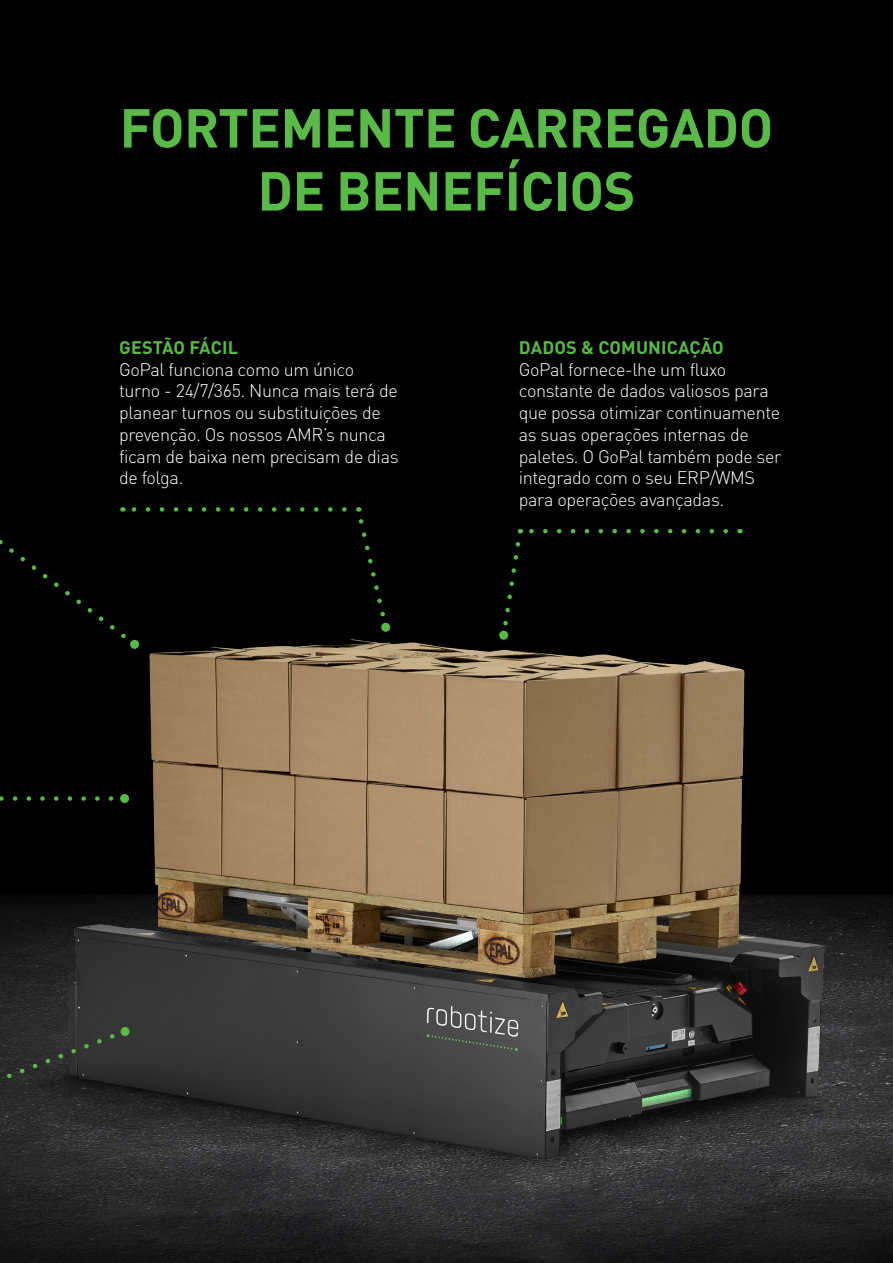
<style>
.page{position:relative;width:893px;height:1263px;background:#fff}
.page>*{position:absolute;margin:0;border:0;box-sizing:border-box;transform-origin:0 0}
.Overskrift_24_29_pt{font:700 54px/63px "DIN Pro";letter-spacing:-.01em;color:#59ba47;text-align:center}
.Brødtekst_12_14_5_pt{font:300 18px/21.8px "DIN Pro";letter-spacing:-.02em;color:#fff}
.Mellemrubrik_12_14_5_pt{font:700 18px "DIN Pro";letter-spacing:.01em;color:#59ba47}
</style>
<div class="page">
<img style="left:0;top:0;width:893px;height:1263px">
<img style="left:0;top:606px;width:878px;height:592px">
<div style="left:354px;top:507px;width:34px;height:112px;background:#000"></div>
<div style="left:381px;top:623px;width:9px;height:9px;background:#59ba47;border-radius:50%"></div>
<svg style="left:527px;top:529px;width:199px;height:4px"></svg>
<svg style="left:500px;top:539px;width:23px;height:98px;background:#040903"></svg>
<div style="left:499px;top:631px;width:9px;height:9px;background:#59ba47;border-radius:50%"></div>
<svg style="left:0;top:796px;width:111px;height:5px"></svg>
<div style="left:120px;top:794px;width:9px;height:9px;background:#59ba47;border-radius:50%"></div>
<svg style="left:0;top:1030px;width:118px;height:68px;background:#2c2d2c"></svg>
<div style="left:121px;top:1027px;width:9px;height:9px;background:#59ba47;border-radius:50%"></div>
<div style="left:0;top:507px;width:344px;height:140px;background:#000"></div>
<div style="left:130px;top:640px;width:9px;height:9px;background:#59ba47;border-radius:50%"></div>
<p class="Overskrift_24_29_pt" style="left:120px;top:90px;width:655px">FORTEMENTE CARREGADO<br>DE BENEFÍCIOS</p>
<p class="Mellemrubrik_12_14_5_pt" style="left:119px;top:332px;width:120px">GESTÃO FÁCIL</p>
<p class="Brødtekst_12_14_5_pt" style="left:119px;top:357px;width:281px">GoPal funciona como um único turno - 24/7/365. Nunca mais terá de planear turnos ou substituições de prevenção. Os nossos AMR’s nunca ficam de baixa nem precisam de dias de folga.</p>
<p class="Mellemrubrik_12_14_5_pt" style="left:519px;top:332px;width:206px">DADOS &amp; COMUNICAÇÃO</p>
<p class="Brødtekst_12_14_5_pt" style="left:519px;top:357px;width:264px">GoPal fornece-lhe um fluxo constante de dados valiosos para que possa otimizar continuamente as suas operações internas de paletes. O GoPal também pode ser integrado com o seu ERP/WMS para operações avançadas.</p>
</div>
